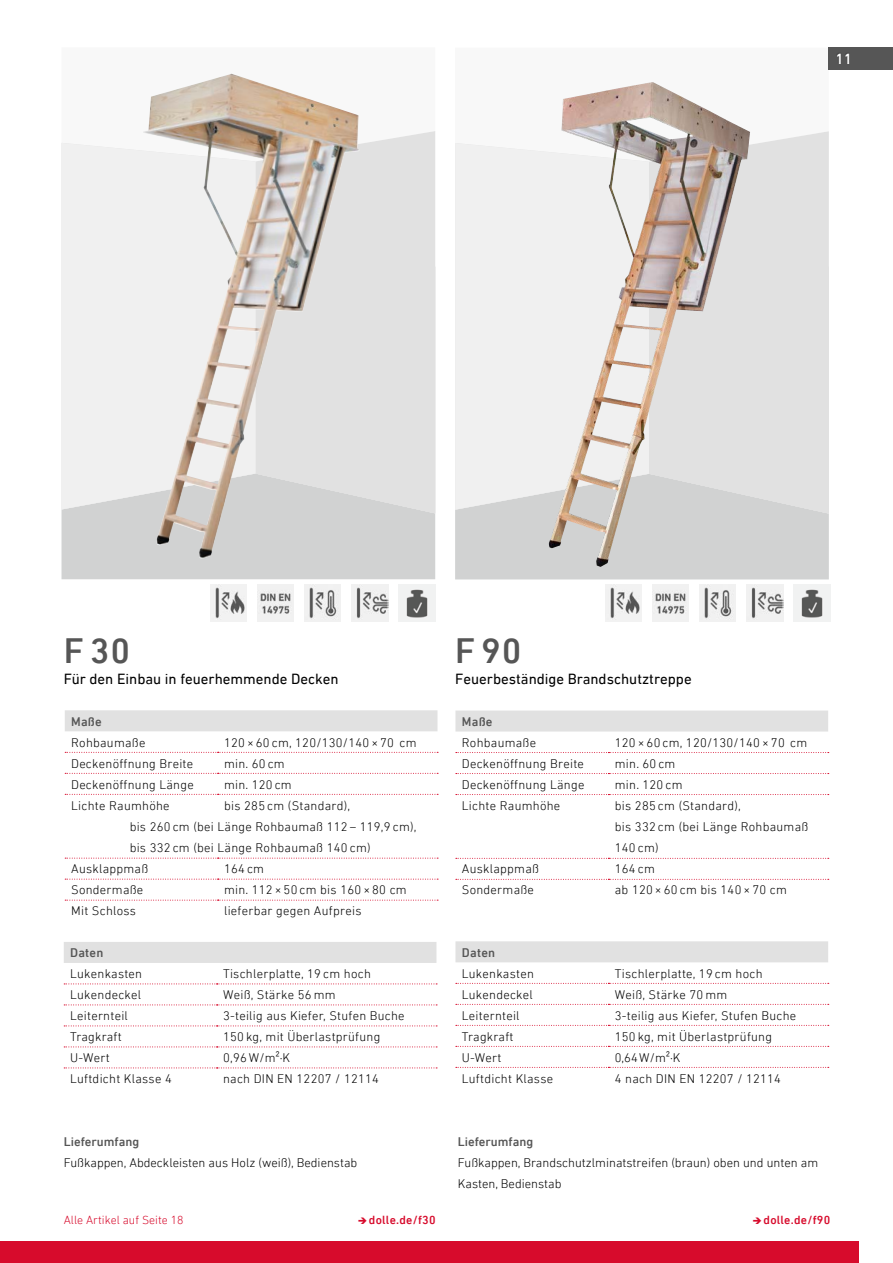
<style>
.page{position:relative;width:893px;height:1263px;background:#fff}
.page>*{position:absolute;margin:0;border:0;box-sizing:border-box;transform-origin:0 0}
.t1{font:500 36px "DIN Next LT Pro";letter-spacing:.095em;color:#565656}
.t2{font:15px "DOLLEDIN Next LT Pro";color:#000}
.t3{font:500 15px "DIN Next LT Pro";color:#fff}
.t4{font:300 12.75px/21px "DIN Next LT Pro";letter-spacing:.02em;color:#000}
.t5{font:300 12.75px/21px "DIN Next LT Pro";color:#000}
.t6{font:500 12.75px "DIN Next LT Pro";color:#565656}
.t7{font:500 12px "DIN Next LT Pro";letter-spacing:.02em;color:#d70b2c}
.t8{font:300 12px "DIN Next LT Pro";color:#d70b2c}
</style>
<div class="page">
<div style="left:360px;top:131px;width:75px;height:136px;background:#e1e1e1"></div>
<svg style="left:62px;top:267px;width:373px;height:312px;background:#d9dada"></svg>
<div style="left:62px;top:143px;width:81px;height:366px;background:#f0f0f0"></div>
<img style="left:352px;top:585px;width:36px;height:36px">
<img style="left:257px;top:585px;width:37px;height:36px">
<img style="left:305px;top:585px;width:36px;height:36px">
<img style="left:399px;top:585px;width:36px;height:36px">
<img style="left:210px;top:585px;width:37px;height:36px">
<img style="left:143px;top:74px;width:217px;height:485px">
<div style="left:750px;top:131px;width:79px;height:136px;background:#e1e1e1"></div>
<svg style="left:455px;top:267px;width:374px;height:312px;background:#d9dada"></svg>
<div style="left:455px;top:143px;width:94px;height:367px;background:#f0f0f0"></div>
<img style="left:549px;top:82px;width:201px;height:485px">
<img style="left:747px;top:585px;width:36px;height:36px">
<img style="left:652px;top:585px;width:37px;height:36px">
<img style="left:700px;top:585px;width:36px;height:36px">
<img style="left:794px;top:585px;width:36px;height:36px">
<img style="left:605px;top:585px;width:37px;height:36px">
<div style="left:0;top:1242px;width:859px;height:21px;background:#d70b2c"></div>
<div style="left:65px;top:710px;width:372px;height:21px;background:#e1e1e1"></div>
<svg style="left:65px;top:752px;width:373px;height:1px"></svg>
<svg style="left:65px;top:773px;width:373px;height:1px"></svg>
<svg style="left:65px;top:794px;width:373px;height:1px"></svg>
<svg style="left:65px;top:858px;width:373px;height:1px"></svg>
<svg style="left:65px;top:879px;width:373px;height:1px"></svg>
<svg style="left:65px;top:900px;width:373px;height:1px"></svg>
<div style="left:64px;top:942px;width:372px;height:21px;background:#e1e1e1"></div>
<svg style="left:64px;top:983px;width:373px;height:1px"></svg>
<svg style="left:64px;top:1004px;width:373px;height:1px"></svg>
<svg style="left:64px;top:1025px;width:373px;height:1px"></svg>
<svg style="left:64px;top:1046px;width:373px;height:1px"></svg>
<svg style="left:64px;top:1067px;width:373px;height:1px"></svg>
<div style="left:455px;top:710px;width:373px;height:21px;background:#e1e1e1"></div>
<svg style="left:456px;top:752px;width:373px;height:1px"></svg>
<svg style="left:456px;top:773px;width:373px;height:1px"></svg>
<svg style="left:456px;top:794px;width:373px;height:1px"></svg>
<svg style="left:456px;top:858px;width:373px;height:1px"></svg>
<svg style="left:456px;top:879px;width:373px;height:1px"></svg>
<div style="left:455px;top:941px;width:373px;height:21px;background:#e1e1e1"></div>
<svg style="left:456px;top:983px;width:373px;height:1px"></svg>
<svg style="left:456px;top:1004px;width:373px;height:1px"></svg>
<svg style="left:456px;top:1025px;width:373px;height:1px"></svg>
<svg style="left:456px;top:1046px;width:373px;height:1px"></svg>
<svg style="left:456px;top:1067px;width:373px;height:1px"></svg>
<div style="left:829px;top:47px;width:64px;height:23px;background:#565656"></div>
<div style="left:836px;top:53px;width:14px;height:11px;background:#000;opacity:.45"></div>
<p class="t3" style="left:836px;top:50px;width:18px">11</p>
<h1 class="t1" style="left:64px;top:630px;width:68px">F30</h1>
<p class="t2" style="left:64px;top:670px;width:276px">Für den Einbau in feuerhemmende Decken</p>
<p class="t6" style="left:71px;top:714px;width:32px">Maße</p>
<p class="t4" style="left:71px;top:732px;width:76px">Rohbaumaße</p>
<p class="t4" style="left:224px;top:732px;width:194px">120 × 60 cm, 120/130/140 × 70 cm</p>
<p class="t4" style="left:71px;top:753px;width:124px">Deckenöffnung Breite</p>
<p class="t4" style="left:224px;top:753px;width:62px">min. 60 cm</p>
<p class="t4" style="left:71px;top:774px;width:124px">Deckenöffnung Länge</p>
<p class="t4" style="left:224px;top:774px;width:69px">min. 120 cm</p>
<p class="t4" style="left:71px;top:795px;width:100px">Lichte Raumhöhe</p>
<p class="t4" style="left:224px;top:795px;width:127px">bis 285 cm (Standard),</p>
<p class="t4" style="left:130px;top:816px;width:288px">bis 260 cm (bei Länge Rohbaumaß 112 – 119,9 cm),</p>
<p class="t4" style="left:130px;top:837px;width:242px">bis 332 cm (bei Länge Rohbaumaß 140 cm)</p>
<p class="t4" style="left:71px;top:858px;width:79px">Ausklappmaß</p>
<p class="t4" style="left:224px;top:858px;width:42px">164 cm</p>
<p class="t4" style="left:71px;top:879px;width:74px">Sondermaße</p>
<p class="t4" style="left:224px;top:879px;width:184px">min. 112 × 50 cm bis 160 × 80 cm</p>
<p class="t4" style="left:71px;top:900px;width:66px">Mit Schloss</p>
<p class="t4" style="left:224px;top:900px;width:139px">lieferbar gegen Aufpreis</p>
<p class="t6" style="left:70px;top:945px;width:35px">Daten</p>
<p class="t4" style="left:70px;top:963px;width:74px">Lukenkasten</p>
<p class="t4" style="left:223px;top:963px;width:149px">Tischlerplatte, 19 cm hoch</p>
<p class="t4" style="left:70px;top:984px;width:73px">Lukendeckel</p>
<p class="t4" style="left:223px;top:984px;width:114px">Weiß, Stärke 56 mm</p>
<p class="t4" style="left:70px;top:1005px;width:59px">Leiternteil</p>
<p class="t4" style="left:223px;top:1005px;width:183px">3-teilig aus Kiefer, Stufen Buche</p>
<p class="t4" style="left:70px;top:1026px;width:53px">Tragkraft</p>
<p class="t4" style="left:223px;top:1026px;width:159px">150 kg, mit Überlastprüfung</p>
<p class="t4" style="left:70px;top:1047px;width:41px">U-Wert</p>
<p class="t4" style="left:223px;top:1047px;width:69px">0,96 W/m²·K</p>
<p class="t4" style="left:70px;top:1068px;width:103px">Luftdicht Klasse 4</p>
<p class="t4" style="left:223px;top:1068px;width:157px">nach DIN EN 12207 / 12114</p>
<h1 class="t1" style="left:455px;top:630px;width:68px">F90</h1>
<p class="t2" style="left:455px;top:670px;width:238px">Feuerbeständige Brandschutztreppe</p>
<p class="t6" style="left:462px;top:714px;width:32px">Maße</p>
<p class="t4" style="left:462px;top:732px;width:76px">Rohbaumaße</p>
<p class="t4" style="left:615px;top:732px;width:194px">120 × 60 cm, 120/130/140 × 70 cm</p>
<p class="t4" style="left:462px;top:753px;width:124px">Deckenöffnung Breite</p>
<p class="t4" style="left:615px;top:753px;width:62px">min. 60 cm</p>
<p class="t4" style="left:462px;top:774px;width:124px">Deckenöffnung Länge</p>
<p class="t4" style="left:615px;top:774px;width:69px">min. 120 cm</p>
<p class="t4" style="left:462px;top:795px;width:100px">Lichte Raumhöhe</p>
<p class="t4" style="left:615px;top:795px;width:195px">bis 285 cm (Standard),<br>bis 332 cm (bei Länge Rohbaumaß<br>140 cm)</p>
<p class="t4" style="left:462px;top:858px;width:79px">Ausklappmaß</p>
<p class="t4" style="left:615px;top:858px;width:42px">164 cm</p>
<p class="t4" style="left:462px;top:879px;width:74px">Sondermaße</p>
<p class="t4" style="left:615px;top:879px;width:174px">ab 120 × 60 cm bis 140 × 70 cm</p>
<p class="t6" style="left:462px;top:945px;width:35px">Daten</p>
<p class="t4" style="left:462px;top:963px;width:74px">Lukenkasten</p>
<p class="t4" style="left:615px;top:963px;width:149px">Tischlerplatte, 19 cm hoch</p>
<p class="t4" style="left:462px;top:984px;width:73px">Lukendeckel</p>
<p class="t4" style="left:615px;top:984px;width:114px">Weiß, Stärke 70 mm</p>
<p class="t4" style="left:462px;top:1005px;width:59px">Leiternteil</p>
<p class="t4" style="left:615px;top:1005px;width:183px">3-teilig aus Kiefer, Stufen Buche</p>
<p class="t4" style="left:462px;top:1026px;width:53px">Tragkraft</p>
<p class="t4" style="left:615px;top:1026px;width:159px">150 kg, mit Überlastprüfung</p>
<p class="t4" style="left:462px;top:1047px;width:41px">U-Wert</p>
<p class="t4" style="left:615px;top:1047px;width:67px">0,64W/m²·K</p>
<p class="t4" style="left:462px;top:1068px;width:93px">Luftdicht Klasse</p>
<p class="t4" style="left:615px;top:1068px;width:168px">4 nach DIN EN 12207 / 12114</p>
<p class="t6" style="left:64px;top:1134px;width:77px">Lieferumfang</p>
<p class="t5" style="left:64px;top:1152px;width:295px">Fußkappen, Abdeckleisten aus Holz (weiß), Bedienstab</p>
<p class="t6" style="left:458px;top:1134px;width:77px">Lieferumfang</p>
<p class="t5" style="left:458px;top:1152px;width:362px">Fußkappen, Brandschutzlminatstreifen (braun) oben und unten am<br>Kasten, Bedienstab</p>
<p class="t8" style="left:64px;top:1213px;width:121px">Alle Artikel auf Seite 18</p>
<p class="t7" style="left:358px;top:1213px;width:79px">➔dolle.de/f30</p>
<p class="t7" style="left:752px;top:1213px;width:79px">➔dolle.de/f90</p>
</div>
